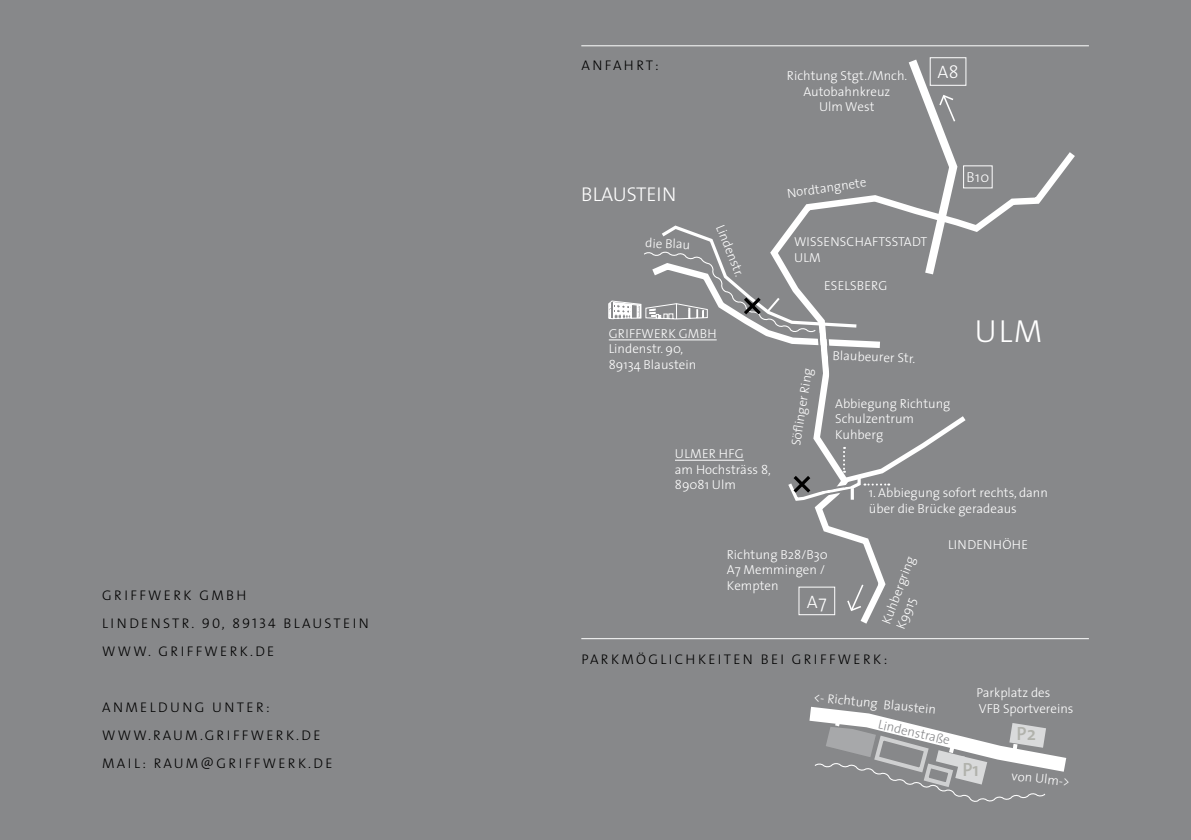
<style>
.page{position:relative;width:1191px;height:840px;background:#fff}
.page>*{position:absolute;margin:0;border:0;box-sizing:border-box;transform-origin:0 0}
.t1{font:300 32px "The Sans";color:#fff}
.t2{font:300 20px "The Sans";color:#fff}
.t3{font:600 19.2px "The Sans";color:#b1b2ac}
.t4{font:300 18px "The Sans Os F";color:#fff}
.t5{font:300 14.4px "The Sans Os F";color:#fff}
.t6{font:300 14px/28px "The Sans Os F";letter-spacing:.17em;color:#000}
.t7{font:300 13px/15.6px "The Sans";color:#fff}
.t8{font:300 13px "The Sans";color:#87888a}
</style>
<div class="page">
<div style="left:0;top:0;width:1191px;height:839px;background:#87888a"></div>
<svg style="left:791px;top:152px;width:284px;height:472px"></svg>
<hr style="left:675px;top:459px;width:69px;height:1px;background:#fff">
<svg style="left:902px;top:59px;width:59px;height:224px"></svg>
<svg style="left:846px;top:582px;width:18px;height:29px"></svg>
<svg style="left:809px;top:706px;width:258px;height:96px"></svg>
<svg style="left:608px;top:224px;width:278px;height:159px"></svg>
<div style="left:929px;top:57px;width:37px;height:29px;border:1px solid #fff"></div>
<div style="left:963px;top:165px;width:29px;height:23px;border:1px solid #fff"></div>
<div style="left:798px;top:586px;width:37px;height:28px;border:1px solid #fff"></div>
<svg style="left:788px;top:411px;width:183px;height:91px"></svg>
<hr style="left:581px;top:638px;width:508px;height:1px;background:#fff">
<hr style="left:581px;top:45px;width:508px;height:1px;background:#fff">
<svg style="left:850px;top:488px;width:4px;height:11px"></svg>
<p class="t6" style="left:102px;top:581px;width:268px;text-indent:46px">WER K GMBH<br>LINDENSTR. 90, 89134 BL AU STEIN<br>WWW</p>
<p class="t6" style="left:102px;top:581px;width:21px">GRIFF</p>
<p class="t6" style="left:148px;top:637px;width:32px">. GRIFF</p>
<p class="t6" style="left:205px;top:637px;width:69px">WER K.DE</p>
<p class="t6" style="left:102px;top:693px;width:58px">ANMELDU</p>
<p class="t6" style="left:182px;top:693px;width:89px">NG U NTER:</p>
<p class="t6" style="left:102px;top:721px;width:16px">WWW</p>
<p class="t6" style="left:102px;top:721px;width:232px;text-indent:46px">.RAU M.GRIFFW ERK.DE<br>MAIL : RAU M@GRIFFW ERK.DE</p>
<p class="t6" style="left:581px;top:52px;width:79px">ANFAHRT:</p>
<p class="t7" style="left:787px;top:67px;width:122px;text-align:center">Richtung Stgt./Mnch.<br>Autobahnkreuz<br>U lm West</p>
<h3 class="t4" style="left:937px;top:60px;width:23px">A8</h3>
<h2 class="t2" style="left:581px;top:177px;width:23px">BLAUST</h2>
<h2 class="t2" style="left:646px;top:177px;width:28px">EIN</h2>
<p class="t7" style="left:645px;top:235px;width:48px;rotate:2deg">die Blau</p>
<p class="t7" style="left:727px;top:222px;width:56px;rotate:68deg">Lindenstr.</p>
<p class="t7" style="left:609px;top:325px;width:107px">GRIFFWERK GMBH<br>Lindenstr. 90,<br>89134 Blaustein</p>
<p class="t7" style="left:675px;top:445px;width:97px">Ulmer HfG<br>am Hochsträss 8,<br>89081 U lm</p>
<p class="t7" style="left:786px;top:185px;width:81px;rotate:-8deg">Nordtangnete</p>
<p class="t7" style="left:794px;top:234px;width:135px">Wi sse nschaftsstadt<br>Ulm</p>
<p class="t7" style="left:824px;top:277px;width:41px">Eselsberg</p>
<p class="t7" style="left:787px;top:444px;width:80px;rotate:-81deg">Söfl inger Ring</p>
<p class="t7" style="left:833px;top:347px;width:84px;rotate:2deg">Blaubeurer Str.</p>
<p class="t7" style="left:835px;top:395px;width:117px">Abbiegung Richtung<br>Schulzentrum<br>Kuhberg</p>
<p class="t5" style="left:966px;top:168px;width:24px">B10</p>
<h1 class="t1" style="left:974px;top:305px;width:23px">ULM</h1>
<p class="t7" style="left:869px;top:484px;width:181px">1. Abbiegung sofort rechts, dann über die Brücke geradeaus</p>
<p class="t7" style="left:727px;top:545px;width:103px">Richtung B28/B30<br>A7 Memmingen /<br>Kempten</p>
<h3 class="t4" style="left:807px;top:589px;width:21px">A7</h3>
<p class="t7" style="left:878px;top:619px;width:72px;rotate:-69deg">Kuhbergring<br>K9915</p>
<p class="t6" style="left:581px;top:645px;width:231px">PARK MÖGL ICHK EITEN BEI GRIFF</p>
<p class="t6" style="left:838px;top:645px;width:51px">WER K:</p>
<p class="t7" style="left:815px;top:688px;width:126px;rotate:6deg">&lt;- Richtung Blaustein</p>
<p class="t7" style="left:948px;top:536px;width:79px">Lindenhöhe</p>
<p class="t7" style="left:976px;top:684px;width:99px">Parkplatz des<br>VFB Sportvereins</p>
<p class="t8" style="left:881px;top:713px;width:75px;rotate:13deg">Lindenstraße</p>
<h3 class="t3" style="left:962px;top:753px;width:18px">P1</h3>
<h3 class="t3" style="left:1016px;top:717px;width:21px">P2</h3>
<p class="t7" style="left:1012px;top:766px;width:60px;rotate:6deg">von Ulm-&gt;</p>
</div>
